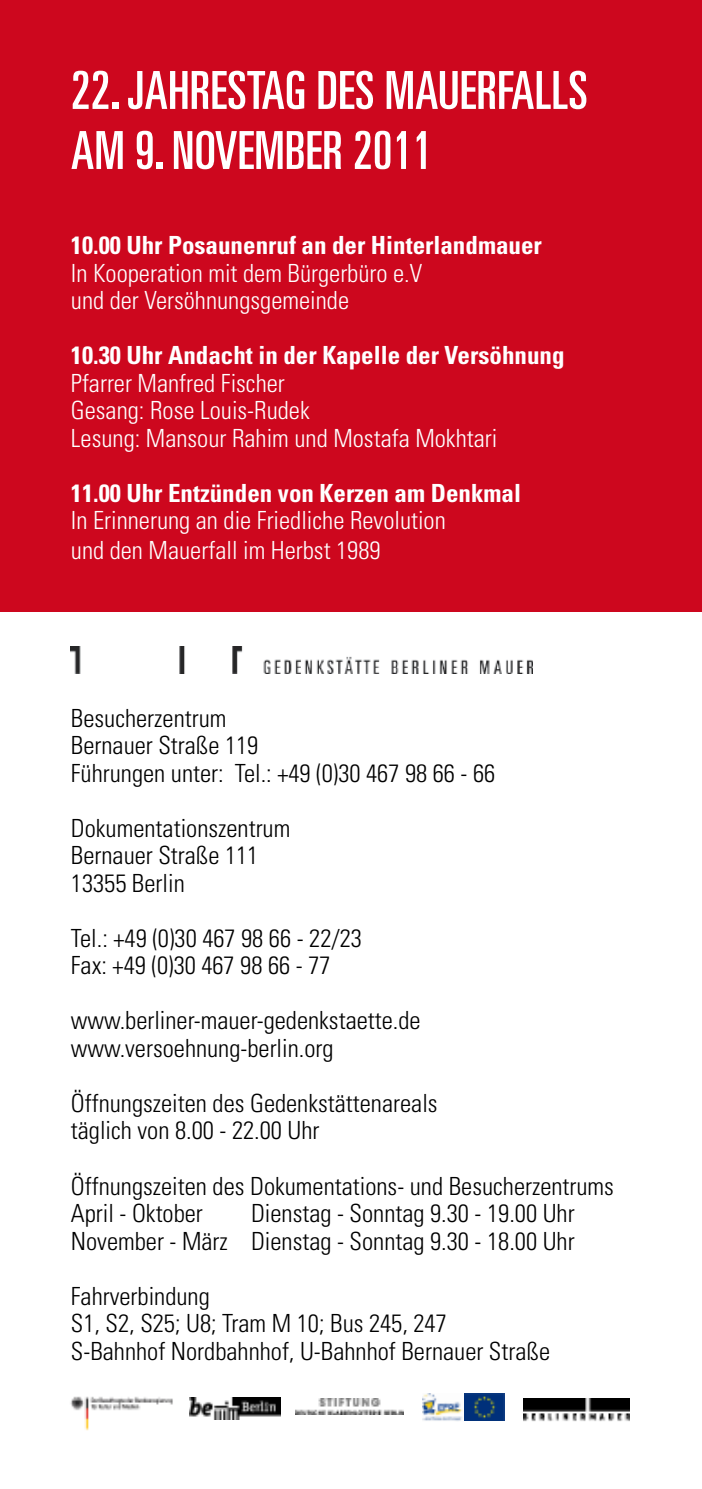
<style>
.page{position:relative;width:702px;height:1489px;background:#fff}
.page>*{position:absolute;margin:0;border:0;box-sizing:border-box;transform-origin:0 0}
.t1{font:ultra-condensed 52.5px/60px "Univers LT Std";letter-spacing:.005em;color:#fff}
.t2{font:300 condensed 25px/27.5px "Univers LT Std";color:#000}
.t3{font:300 condensed 25px/27.5px "Univers LT Std";color:#fff}
.t4{font:700 condensed 25px "Univers LT Std";color:#fff}
</style>
<div class="page">
<div style="left:0;top:0;width:702px;height:611px;background:#cd071e"></div>
<img style="left:189px;top:1397px;width:91px;height:22px">
<img style="left:422px;top:1393px;width:82px;height:28px">
<img style="left:523px;top:1398px;width:107px;height:24px">
<img style="left:70px;top:1396px;width:103px;height:35px">
<img style="left:296px;top:1398px;width:108px;height:16px">
<img style="left:71px;top:646px;width:461px;height:28px">
<h1 class="t1" style="left:71px;top:60px;width:518px">22. JAHRESTAG DES MAUERFALLS<br>AM 9. NOVEMBER 2011</h1>
<p class="t4" style="left:71px;top:230px;width:472px">10.00 Uhr Posaunenruf an der Hinterlandmauer</p>
<p class="t3" style="left:71px;top:259px;width:353px">In Kooperation mit dem Bürgerbüro e.V und der Versöhnungsgemeinde</p>
<p class="t4" style="left:71px;top:340px;width:495px">10.30 Uhr Andacht in der Kapelle der Versöhnung</p>
<p class="t3" style="left:71px;top:369px;width:428px">Pfarrer Manfred Fischer<br>Gesang: Rose Louis-Rudek<br>Lesung: Mansour Rahim und Mostafa Mokhtari</p>
<p class="t4" style="left:71px;top:477px;width:451px">11.00 Uhr Entzünden von Kerzen am Denkmal</p>
<p class="t3" style="left:71px;top:505px;width:376px;line-height:30px">In Erinnerung an die Friedliche Revolution und den Mauerfall im Herbst 1989</p>
<p class="t2" style="left:71px;top:704px;width:426px">Besucherzentrum<br>Bernauer Straße 119<br>Führungen unter: Tel.: +49 (0)30 467 98 66 - 66</p>
<p class="t2" style="left:71px;top:814px;width:221px">Dokumentationszentrum<br>Bernauer Straße 111<br>13355 Berlin</p>
<p class="t2" style="left:71px;top:924px;width:292px">Tel.: +49 (0)30 467 98 66 - 22/23<br>Fax: +49 (0)30 467 98 66 - 77</p>
<p class="t2" style="left:71px;top:1006px;width:351px">www.berliner-mauer-gedenkstaette.de www.versoehnung-berlin.org</p>
<p class="t2" style="left:71px;top:1089px;width:368px">Öffnungszeiten des Gedenkstättenareals täglich von 8.00 - 22.00 Uhr</p>
<p class="t2" style="left:71px;top:1171px;width:544px">Öffnungszeiten des Dokumentations- und Besucherzentrums<br>April - Oktober</p>
<p class="t2" style="left:71px;top:1199px;width:505px;text-align:right">Dienstag - Sonntag 9.30 - 19.00 Uhr<br>November - März Dienstag - Sonntag 9.30 - 18.00 Uhr</p>
<p class="t2" style="left:71px;top:1281px;width:480px">Fahrverbindung<br>S1, S2, S25; U8; Tram M 10; Bus 245, 247<br>S-Bahnhof Nordbahnhof, U-Bahnhof Bernauer Straße</p>
</div>
